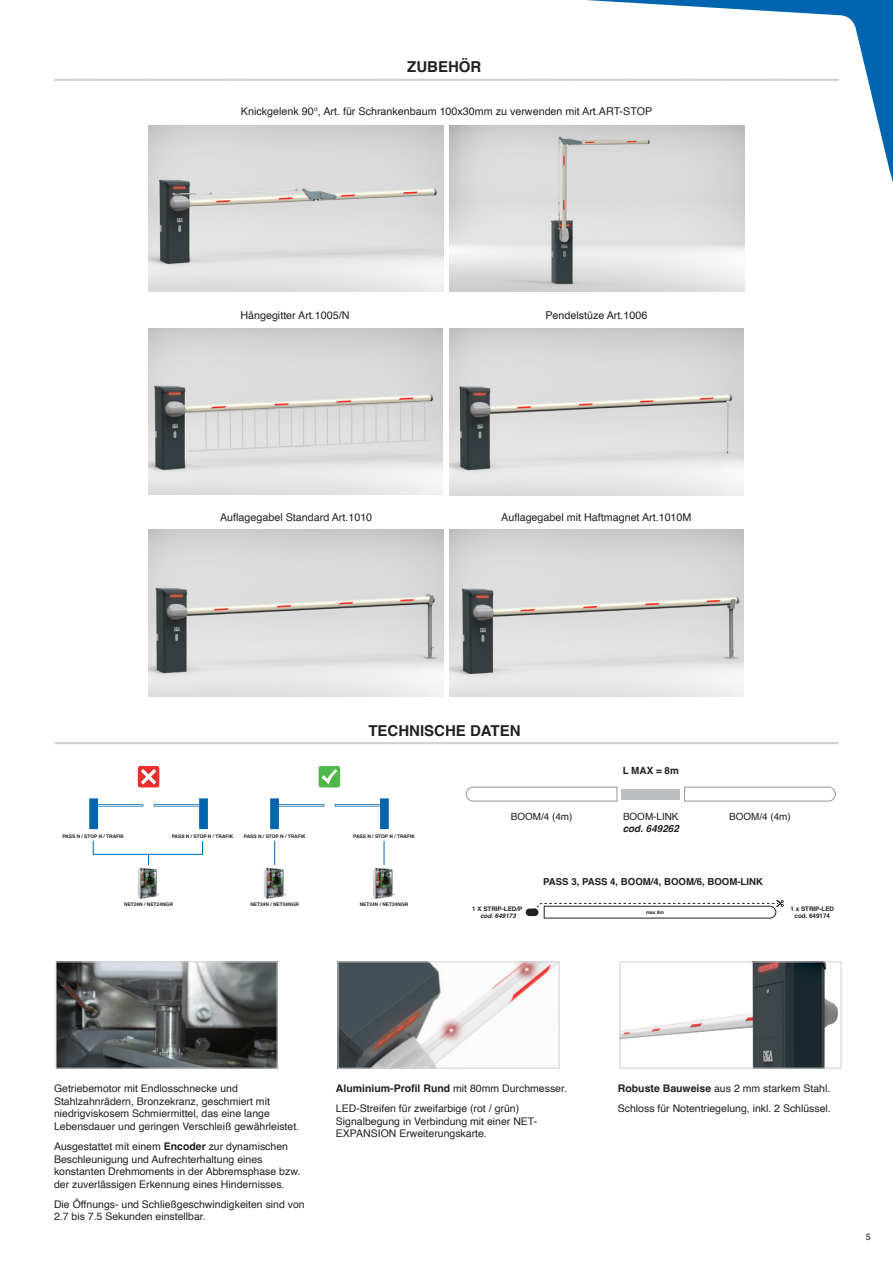
<style>
.page{position:relative;width:893px;height:1263px;background:#fff}
.page>*{position:absolute;margin:0;border:0;box-sizing:border-box;transform-origin:0 0}
.INSTALLAZIONE_TIPICA{font:700 15px "Helvetica";color:#231f20}
.descrizione{font:10.8px "Helvetica";color:#231f20}
.descrizione-2{font:10.5px/12.6px "Helvetica";color:#231f20}
.descrizione-3{font:700 10.5px "Helvetica";color:#231f20}
.NOTE_TABELLE__nidifi{font:9.9px "Helvetica";color:#231f20}
.NOTE_TABELLE__nidifi-2{font:italic 700 9.9px "Helvetica";color:#231f20}
.NOTE_TABELLE__nidifi-3{font:700 9.9px "Helvetica";color:#231f20}
.t1{font:700 9.6px "Helvetica";color:#231f20}
.t2{font:700 9px "Helvetica";color:#57585a}
.t3{font:700 6.3px/7.5px "Helvetica";color:#231f20;text-align:center}
.t4{font:700 4.8px "Helvetica";color:#231f20}
.s1{font-style:italic}
.s2{font-weight:700}
.s3{font-weight:400}
</style>
<div class="page">
<img style="left:149px;top:125px;width:294px;height:166px">
<img style="left:450px;top:230px;width:294px;height:61px">
<img style="left:148px;top:328px;width:295px;height:167px">
<img style="left:449px;top:329px;width:295px;height:166px">
<img style="left:149px;top:530px;width:294px;height:166px">
<img style="left:449px;top:530px;width:295px;height:166px">
<svg style="left:465px;top:786px;width:153px;height:16px"></svg>
<svg style="left:684px;top:786px;width:152px;height:16px"></svg>
<div style="left:622px;top:789px;width:58px;height:10px;background:#bcbdc0"></div>
<div style="left:526px;top:908px;width:12px;height:8px;background:#231f20;border-radius:4px"></div>
<svg style="left:531px;top:900px;width:253px;height:18px"></svg>
<img style="left:138px;top:867px;width:22px;height:32px">
<img style="left:264px;top:867px;width:23px;height:32px">
<img style="left:373px;top:867px;width:23px;height:32px">
<svg style="left:274px;top:841px;width:1px;height:24px"></svg>
<svg style="left:384px;top:841px;width:1px;height:24px"></svg>
<svg style="left:319px;top:766px;width:21px;height:21px"></svg>
<svg style="left:138px;top:766px;width:21px;height:21px"></svg>
<svg style="left:89px;top:798px;width:54px;height:31px"></svg>
<svg style="left:154px;top:798px;width:54px;height:31px"></svg>
<svg style="left:270px;top:798px;width:54px;height:31px"></svg>
<svg style="left:335px;top:798px;width:54px;height:31px"></svg>
<img style="left:621px;top:963px;width:218px;height:103px">
<div style="left:619px;top:961px;width:222px;height:107px;border:1px solid #d1d2d4"></div>
<img style="left:340px;top:963px;width:217px;height:103px">
<div style="left:338px;top:961px;width:221px;height:107px;border:1px solid #d1d2d4"></div>
<img style="left:58px;top:963px;width:218px;height:103px">
<div style="left:56px;top:961px;width:222px;height:107px;border:1px solid #d1d2d4"></div>
<svg style="left:54px;top:742px;width:785px;height:3px"></svg>
<svg style="left:53px;top:78px;width:319px;height:3px"></svg>
<svg style="left:372px;top:0;width:521px;height:230px"></svg>
<p class="INSTALLAZIONE_TIPICA" style="left:407px;top:58px;width:76px">ZUBEHÖR</p>
<p class="descrizione" style="left:241px;top:103px;width:413px">Knickgelenk 90°, Art. für Schrankenbaum 100x30mm zu verwenden mit Art.ART-STOP</p>
<p class="descrizione" style="left:240px;top:307px;width:111px">Hängegitter Art.1005/N</p>
<p class="descrizione" style="left:545px;top:307px;width:104px">Pendelstüze Art.1006</p>
<p class="descrizione" style="left:220px;top:508px;width:154px">Auflagegabel Standard Art.1010</p>
<p class="descrizione" style="left:501px;top:508px;width:192px">Auflagegabel mit Haftmagnet Art.1010M</p>
<p class="INSTALLAZIONE_TIPICA" style="left:368px;top:721px;width:154px">TECHNISCHE DATEN</p>
<p class="NOTE_TABELLE__nidifi-3" style="left:623px;top:764px;width:58px">L MAX = 8m</p>
<p class="t4" style="left:62px;top:832px;width:63px">PASS N / STOP N / TRAFIK</p>
<p class="t4" style="left:172px;top:832px;width:63px">PASS N / STOP N / TRAFIK</p>
<p class="t4" style="left:244px;top:832px;width:63px">PASS N / STOP N / TRAFIK</p>
<p class="t4" style="left:353px;top:832px;width:63px">PASS N / STOP N / TRAFIK</p>
<p class="NOTE_TABELLE__nidifi" style="left:511px;top:808px;width:63px">BOOM/4 (4m)</p>
<p class="NOTE_TABELLE__nidifi" style="left:623px;top:808px;width:57px">BOOM-LINK</p>
<p class="NOTE_TABELLE__nidifi-2" style="left:623px;top:822px;width:58px">cod. 649262</p>
<p class="NOTE_TABELLE__nidifi" style="left:729px;top:808px;width:63px">BOOM/4 (4m)</p>
<p class="t4" style="left:124px;top:901px;width:50px">NET24N / NET24NGR</p>
<p class="t4" style="left:250px;top:901px;width:50px">NET24N / NET24NGR</p>
<p class="t4" style="left:360px;top:901px;width:50px">NET24N / NET24NGR</p>
<p class="t3" style="left:472px;top:905px;width:52px">1 X STRIP-LED/P <span class="s1">cod. 649173</span></p>
<p class="t1" style="left:543px;top:874px;width:221px">PASS 3, PASS 4, BOOM/4, BOOM/6, BOOM-LINK</p>
<p class="t4" style="left:646px;top:908px;width:19px">max 8m</p>
<p class="t3" style="left:791px;top:905px;width:45px">1 x STRIP-LED cod. 649174</p>
<p class="descrizione-2" style="left:54px;top:1082px;width:247px">Getriebemotor mit Endlosschnecke und Stahlzahnrädern, Bronzekranz, geschmiert mit niedrigviskosem Schmiermittel, das eine lange Lebensdauer und geringen Verschleiß gewährleistet.</p>
<p class="descrizione-2" style="left:54px;top:1140px;width:248px">Ausgestattet mit einem <span class="s2">Encoder</span> zur dynamischen Beschleunigung und Aufrechterhaltung eines konstanten Drehmoments in der Abbremsphase bzw. der zuverlässigen Erkennung eines Hindernisses.</p>
<p class="descrizione-2" style="left:54px;top:1198px;width:252px">Die Öffnungs- und Schließgeschwindigkeiten sind von<br>2.7 bis 7.5 Sekunden einstellbar.</p>
<p class="descrizione-3" style="left:336px;top:1082px;width:233px">Aluminium-Profil Rund <span class="s3">mit 80mm Durchmesser.</span></p>
<p class="descrizione-2" style="left:336px;top:1102px;width:203px">LED-Streifen für zweifarbige (rot / grün)<br>Signalbegung in Verbindung mit einer NET-<br>EXPANSION Erweiterungskarte.</p>
<p class="descrizione-2" style="left:618px;top:1082px;width:214px"><span class="s2">Robuste Bauweise</span> aus 2 mm starkem Stahl.</p>
<p class="descrizione-2" style="left:618px;top:1102px;width:215px">Schloss für Notentriegelung, inkl. 2 Schlüssel.</p>
<p class="t2" style="left:866px;top:1232px;width:7px">5</p>
</div>
